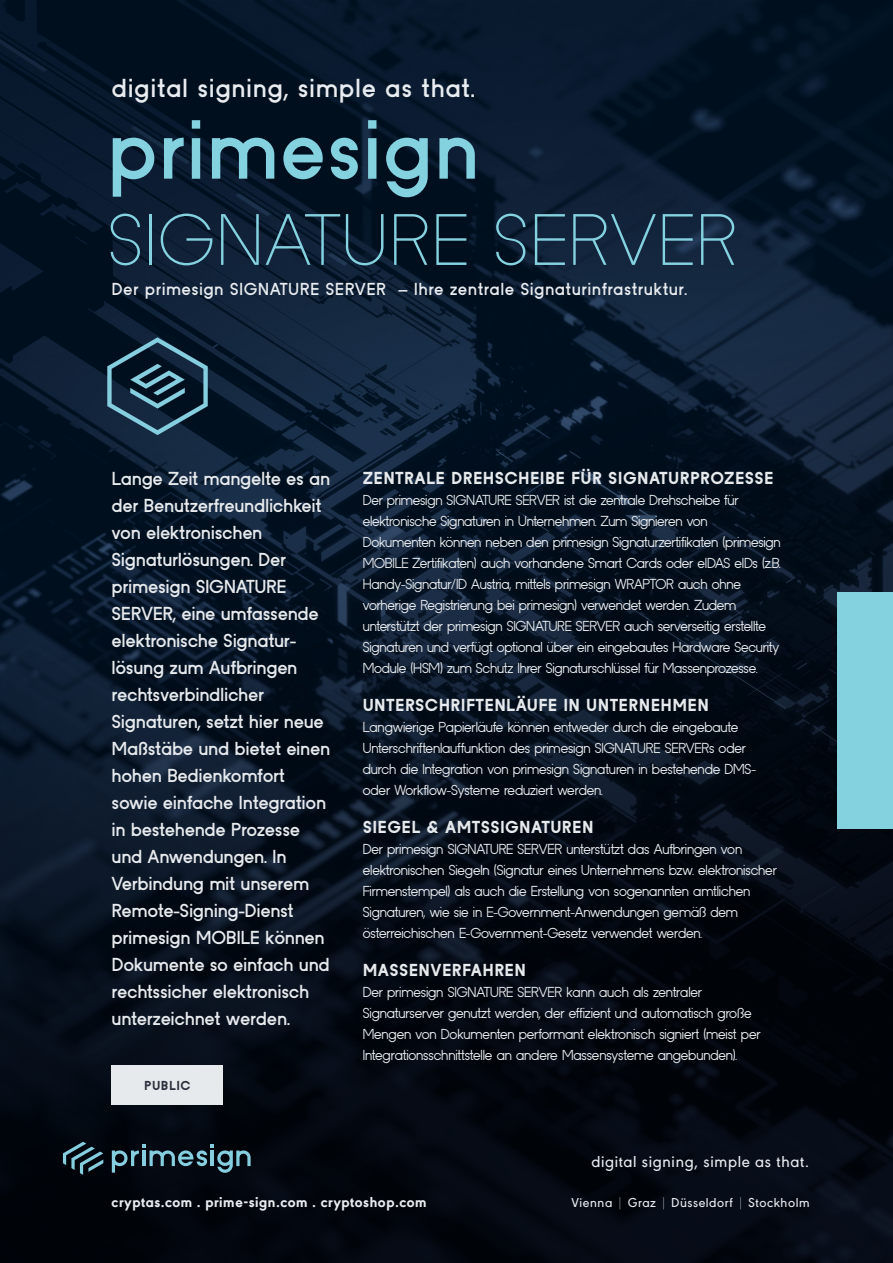
<style>
.page{position:relative;width:893px;height:1263px;background:#fff}
.page>*{position:absolute;margin:0;border:0;box-sizing:border-box;transform-origin:0 0}
.t1{font:700 86.7px "Cryptas";letter-spacing:.01em;color:#84d1e0}
.t2{font:300 75.3px "Cryptas";letter-spacing:.01em;color:#84d1e0}
.t3{font:700 27px "Cryptas";letter-spacing:.02em;color:#e8ebef}
.t4{font:700 19.5px/27px "Cryptas";letter-spacing:-.02em;color:#e7eaed}
.t5{font:900 18px "Cryptas";letter-spacing:.02em;color:#e7eaed}
.t6{font:700 18px "Cryptas";letter-spacing:.02em;color:#e8ebef}
.t7{font:500 16.5px "URW Geometric";letter-spacing:.04em;color:#e8ebef}
.t8{font:15px/21px "Cryptas Regular Narrow";letter-spacing:-.01em;color:#e7eaed}
.t9{font:800 15px "URW Geometric";letter-spacing:.04em;color:#e8ebef}
.t10{font:500 13.5px "URW Geometric";letter-spacing:.04em;color:#e8ebef}
.t11{font:900 13.5px "Cryptas";letter-spacing:.04em;color:#2c313d}
.s1{font-weight:100}
</style>
<div class="page">
<img style="left:0;top:0;width:893px;height:1263px">
<div style="left:837px;top:592px;width:56px;height:237px;background:#84d1e0"></div>
<svg style="left:63px;top:1142px;width:40px;height:33px"></svg>
<svg style="left:112px;top:1144px;width:139px;height:29px;background:#273f49"></svg>
<div style="left:112px;top:1066px;width:111px;height:39px;background:#e7eaed"></div>
<svg style="left:107px;top:337px;width:101px;height:98px;background:#213e50"></svg>
<h3 class="t3" style="left:112px;top:77px;width:365px">digital signing, simple as that.</h3>
<h1 class="t1" style="left:107px;top:113px;width:374px">primesign</h1>
<h2 class="t2" style="left:107px;top:208px;width:631px">SIGNATURE SERVER</h2>
<p class="t6" style="left:112px;top:281px;width:577px">Der primesign SIGNATURE SERVER – Ihre zentrale Signaturinfrastruktur.</p>
<p class="t4" style="left:112px;top:467px;width:220px">Lange Zeit mangelte es an der Benutzerfreundlichkeit von elektronischen<br>Signaturlösungen. Der primesign SIGNATURE<br>SERVER, eine umfassende elektronische Signatur&shy;lösung zum Aufbringen rechtsverbindlicher<br>Signaturen, setzt hier neue<br>Maßstäbe und bietet einen hohen Bedienkomfort sowie einfache Integration in bestehende Prozesse und Anwendungen. In<br>Verbindung mit unserem<br>Remote-Signing-Dienst primesign MOBILE können<br>Dokumente so einfach und rechtssicher elektronisch unterzeichnet werden.</p>
<p class="t11" style="left:144px;top:1080px;width:48px">PUBLIC</p>
<p class="t5" style="left:363px;top:471px;width:412px">ZENTRALE DREHSCHEIBE FÜR SIGNATURPROZESSE</p>
<p class="t8" style="left:363px;top:491px;width:419px">Der primesign SIGNATURE SERVER ist die zentrale Drehscheibe für elektronische Signaturen in Unternehmen. Zum Signieren von Dokumenten können neben den primesign Signaturzertifikaten (primesign MOBILE Zertifikaten) auch vorhandene Smart Cards oder eIDAS eIDs (z.B.<br>Handy-Signatur/ID Austria, mittels primesign WRAPTOR auch ohne vorherige Registrierung bei primesign) verwendet werden. Zudem unterstützt der primesign SIGNATURE SERVER auch serverseitig erstellte Signaturen und verfügt optional über ein eingebautes Hardware Security Module (HSM) zum Schutz Ihrer Signaturschlüssel für Massenprozesse.</p>
<p class="t5" style="left:363px;top:698px;width:348px">UNTERSCHRIFTENLÄUFE IN UNTERNEHMEN</p>
<p class="t8" style="left:363px;top:718px;width:395px">Langwierige Papierläufe können entweder durch die eingebaute Unterschriftenlauffunktion des primesign SIGNATURE SERVERs oder durch die Integration von primesign Signaturen in bestehende DMS&shy;oder Workflow-Systeme reduziert werden.</p>
<p class="t5" style="left:363px;top:820px;width:232px">SIEGEL &amp; AMTSSIGNATUREN</p>
<p class="t8" style="left:363px;top:840px;width:416px">Der primesign SIGNATURE SERVER unterstützt das Aufbringen von elektronischen Siegeln (Signatur eines Unternehmens bzw. elektronischer Firmenstempel) als auch die Erstellung von sogenannten amtlichen Signaturen, wie sie in E-Government-Anwendungen gemäß dem österreichischen E-Government-Gesetz verwendet werden.</p>
<p class="t5" style="left:363px;top:963px;width:165px">MASSENVERFAHREN</p>
<p class="t8" style="left:363px;top:983px;width:399px">Der primesign SIGNATURE SERVER kann auch als zentraler Signaturserver genutzt werden, der effizient und automatisch große Mengen von Dokumenten performant elektronisch signiert (meist per Integrationsschnittstelle an andere Massensysteme angebunden).</p>
<p class="t7" style="left:591px;top:1155px;width:219px">digital signing, simple as that.</p>
<p class="t9" style="left:112px;top:1197px;width:317px">cryptas.com . prime-sign.com . cryptoshop.com</p>
<p class="t10" style="left:571px;top:1198px;width:239px">Vienna <span class="s1">|</span> Graz <span class="s1">|</span> Düsseldorf <span class="s1">|</span> Stockholm</p>
</div>
